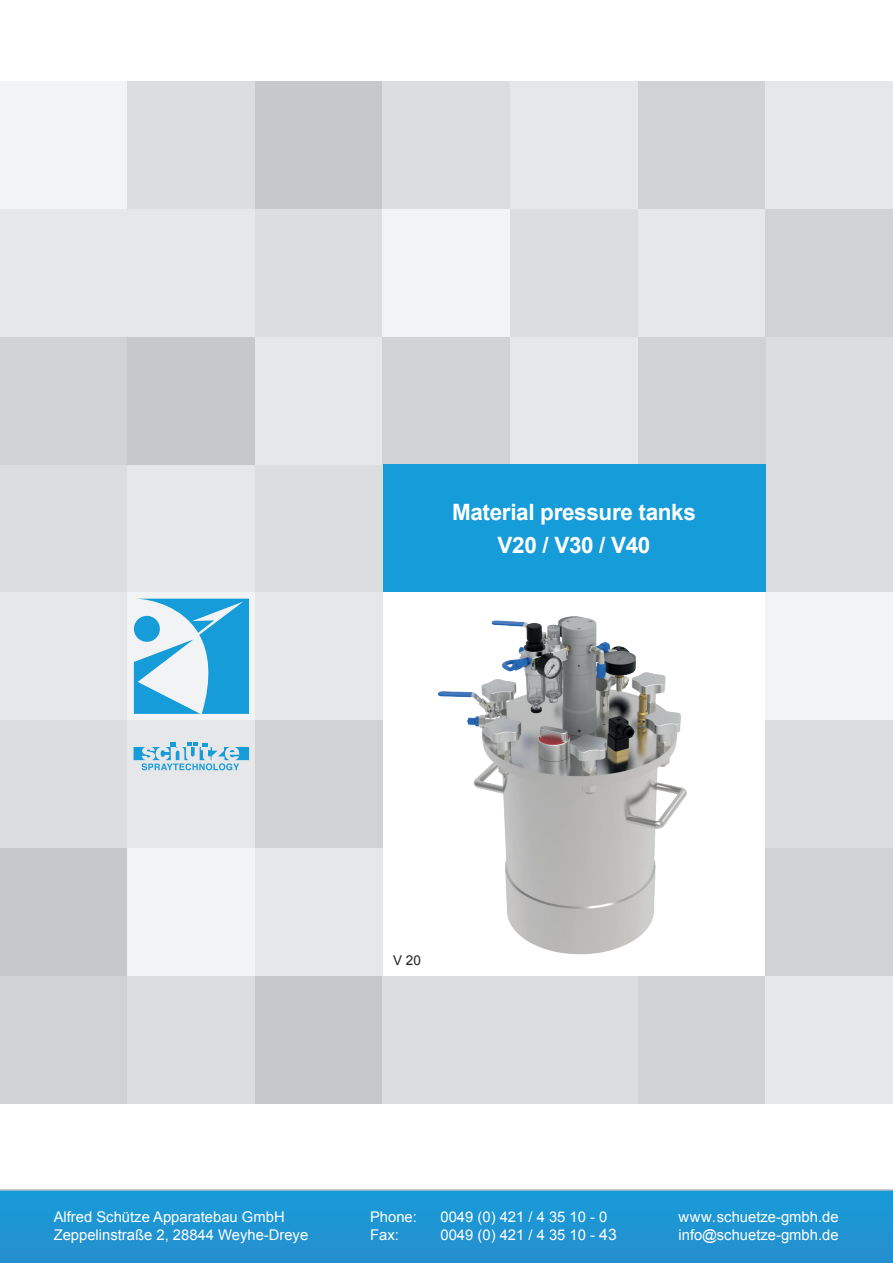
<style>
.page{position:relative;width:893px;height:1263px;background:#fff}
.page>*{position:absolute;margin:0;border:0;box-sizing:border-box;transform-origin:0 0}
.t1{font:700 22.5px/33px "Arial";letter-spacing:-.015em;color:#fff;text-align:center}
.t2{font:14.85px/18px "Arial";color:#fff}
.t3{font:13.5px "Arial";color:#231f20}
.s1{font-size:15.75px}
</style>
<div class="page">
<div style="left:0;top:720px;width:128px;height:128px;background:#dcdddf"></div>
<div style="left:0;top:848px;width:128px;height:128px;background:#c7c8ca"></div>
<div style="left:0;top:976px;width:128px;height:128px;background:#d1d2d4"></div>
<div style="left:0;top:81px;width:128px;height:128px;background:#f2f3f4"></div>
<div style="left:0;top:592px;width:128px;height:128px;background:#e6e7e9"></div>
<div style="left:128px;top:592px;width:127px;height:128px;background:#f2f3f4"></div>
<div style="left:0;top:464px;width:128px;height:128px;background:#dcdddf"></div>
<div style="left:0;top:337px;width:128px;height:127px;background:#d1d2d4"></div>
<div style="left:0;top:209px;width:128px;height:128px;background:#e6e7e9"></div>
<div style="left:128px;top:848px;width:127px;height:128px;background:#f2f3f4"></div>
<div style="left:128px;top:976px;width:127px;height:128px;background:#dcdddf"></div>
<div style="left:128px;top:81px;width:127px;height:128px;background:#dcdddf"></div>
<div style="left:128px;top:720px;width:127px;height:128px;background:#e6e7e9"></div>
<div style="left:128px;top:464px;width:127px;height:128px;background:#e6e7e9"></div>
<div style="left:128px;top:337px;width:127px;height:127px;background:#c7c8ca"></div>
<div style="left:128px;top:209px;width:127px;height:128px;background:#e6e7e9"></div>
<div style="left:255px;top:848px;width:128px;height:128px;background:#e6e7e9"></div>
<div style="left:255px;top:976px;width:128px;height:128px;background:#c7c8ca"></div>
<div style="left:255px;top:81px;width:128px;height:128px;background:#c7c8ca"></div>
<div style="left:255px;top:720px;width:128px;height:128px;background:#d1d2d4"></div>
<div style="left:255px;top:592px;width:128px;height:128px;background:#e6e7e9"></div>
<div style="left:255px;top:464px;width:128px;height:128px;background:#dcdddf"></div>
<div style="left:255px;top:337px;width:128px;height:127px;background:#e6e7e9"></div>
<div style="left:255px;top:209px;width:128px;height:128px;background:#dcdddf"></div>
<div style="left:383px;top:976px;width:127px;height:128px;background:#dcdddf"></div>
<div style="left:383px;top:81px;width:127px;height:128px;background:#dcdddf"></div>
<div style="left:765px;top:337px;width:128px;height:127px;background:#dcdddf"></div>
<div style="left:765px;top:720px;width:128px;height:128px;background:#dcdddf"></div>
<div style="left:510px;top:976px;width:128px;height:128px;background:#dcdddf"></div>
<div style="left:510px;top:81px;width:128px;height:128px;background:#e6e7e9"></div>
<div style="left:383px;top:209px;width:127px;height:128px;background:#f2f3f4"></div>
<div style="left:510px;top:209px;width:128px;height:128px;background:#dcdddf"></div>
<div style="left:638px;top:209px;width:127px;height:128px;background:#e6e7e9"></div>
<div style="left:638px;top:976px;width:127px;height:128px;background:#d1d2d4"></div>
<div style="left:638px;top:81px;width:127px;height:128px;background:#d1d2d4"></div>
<div style="left:765px;top:848px;width:128px;height:128px;background:#d1d2d4"></div>
<div style="left:765px;top:976px;width:128px;height:128px;background:#e6e7e9"></div>
<div style="left:765px;top:81px;width:128px;height:128px;background:#e6e7e9"></div>
<div style="left:765px;top:592px;width:128px;height:128px;background:#f2f3f4"></div>
<div style="left:765px;top:464px;width:128px;height:128px;background:#dcdddf"></div>
<div style="left:765px;top:209px;width:128px;height:128px;background:#d1d2d4"></div>
<div style="left:383px;top:337px;width:127px;height:127px;background:#d1d2d4"></div>
<div style="left:638px;top:337px;width:127px;height:127px;background:#d1d2d4"></div>
<div style="left:510px;top:337px;width:128px;height:127px;background:#e6e7e9"></div>
<div style="left:0;top:1191px;width:893px;height:72px;background:#1f95d3"></div>
<div style="left:383px;top:464px;width:382px;height:128px;background:#169cd8"></div>
<svg style="left:134px;top:599px;width:115px;height:115px"></svg>
<svg style="left:134px;top:742px;width:115px;height:28px"></svg>
<img style="left:438px;top:616px;width:249px;height:339px">
<hr style="left:0;top:1189px;width:893px;height:2px;background:#bcbdc0">
<h1 class="t1" style="left:452px;top:496px;width:245px">Material pressure tanks<br>V20 / V30 / V40</h1>
<p class="t3" style="left:393px;top:952px;width:29px">V 20</p>
<p class="t2" style="left:54px;top:1208px;width:256px">Alfred Schütze Apparatebau GmbH<br>Zeppelinstraße 2, 28844 Weyhe-Dreye</p>
<p class="t2" style="left:370px;top:1208px;width:48px">Phone:</p>
<p class="t2" style="left:440px;top:1208px;width:168px">0049 (0) 421 / 4 35 10 - 0</p>
<p class="t2" style="left:370px;top:1226px;width:30px">Fax:</p>
<p class="t2" style="left:440px;top:1226px;width:178px">0049 (0) 421 / 4 35 10 - <span class="s1">43</span></p>
<p class="t2" style="left:679px;top:1208px;width:161px">www.schuetze-gmbh.de info@schuetze-gmbh.de</p>
</div>
